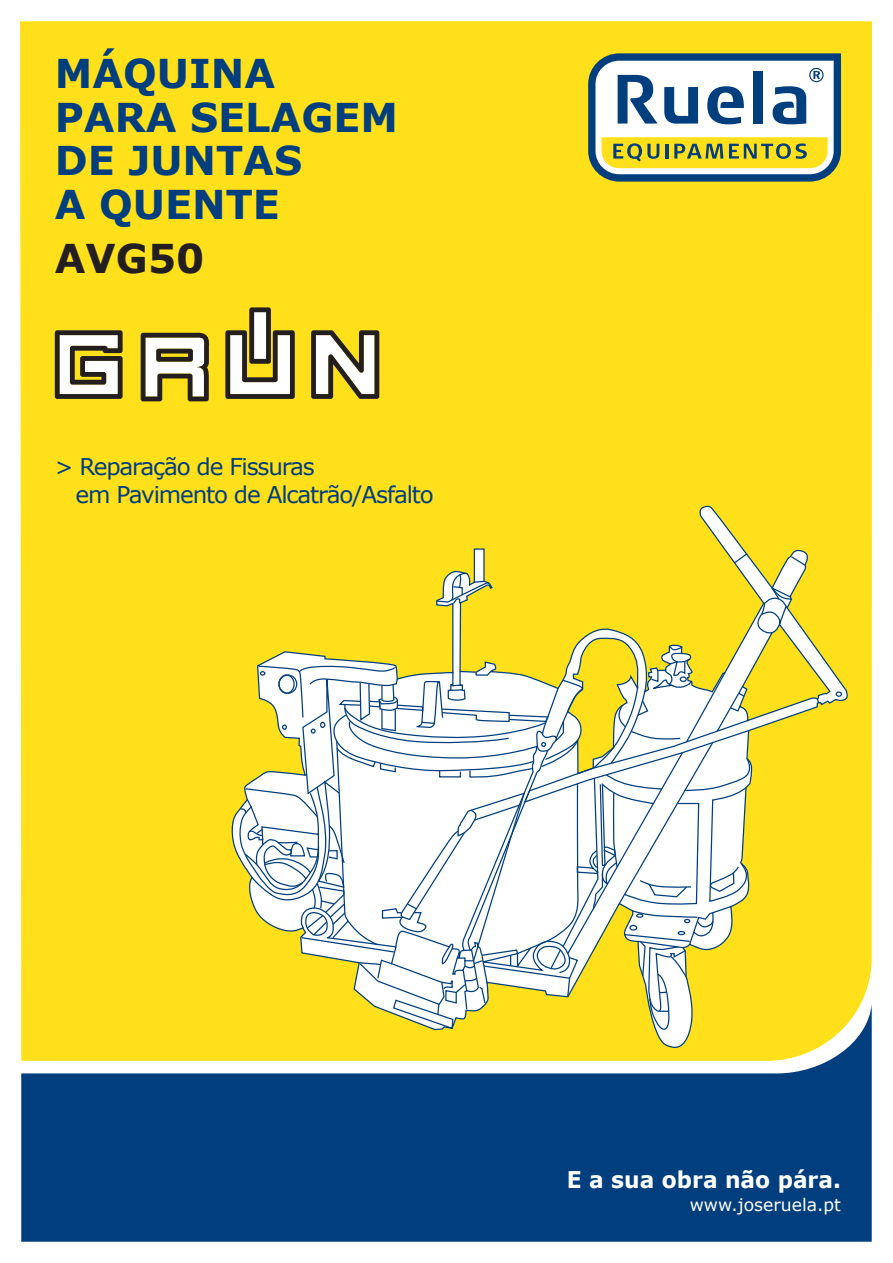
<style>
.page{position:relative;width:893px;height:1263px;background:#fff}
.page>*{position:absolute;margin:0;border:0;box-sizing:border-box;transform-origin:0 0}
.t1{font:700 39.6px/43.5px "Verdana";color:#003e7e}
.t2{font:700 39.6px "Verdana";color:#231f20}
.t3{font:23.1px/27.8px "Verdana";letter-spacing:-.05em;color:#003e7e}
.t4{font:700 22.95px "Verdana";color:#fff;scale:.95 1}
.t5{font:17.25px "Verdana";color:#fff}
</style>
<div class="page">
<svg style="left:21px;top:1061px;width:851px;height:181px;fill:#003e7e"></svg>
<div style="left:20px;top:21px;width:852px;height:1040px;background:#ffe01b"></div>
<svg style="left:588px;top:53px;width:253px;height:129px"></svg>
<div style="left:229px;top:505px;width:622px;height:545px;background:#ffe01b"></div>
<svg style="left:836px;top:691px;width:6px;height:6px"></svg>
<svg style="left:816px;top:697px;width:4px;height:7px"></svg>
<svg style="left:238px;top:552px;width:569px;height:480px"></svg>
<svg style="left:55px;top:330px;width:68px;height:69px"></svg>
<svg style="left:225px;top:307px;width:70px;height:92px"></svg>
<svg style="left:311px;top:330px;width:68px;height:69px"></svg>
<svg style="left:141px;top:333px;width:69px;height:68px"></svg>
<h1 class="t1" style="left:55px;top:51px;width:345px">MÁQUINA<br>PARA SELAGEM<br>DE JUNTAS<br>A QUENTE</h1>
<h1 class="t2" style="left:55px;top:230px;width:151px">AVG50</h1>
<p class="t3" style="left:76px;top:452px;width:360px;text-indent:-21px">&gt; Reparação de Fissuras<br>em Pavimento de Alcatrão/Asfalto</p>
<p class="t4" style="left:567px;top:1163px;width:290px">E a sua obra não pára.</p>
<p class="t5" style="left:690px;top:1193px;width:153px">www.joseruela.pt</p>
</div>
